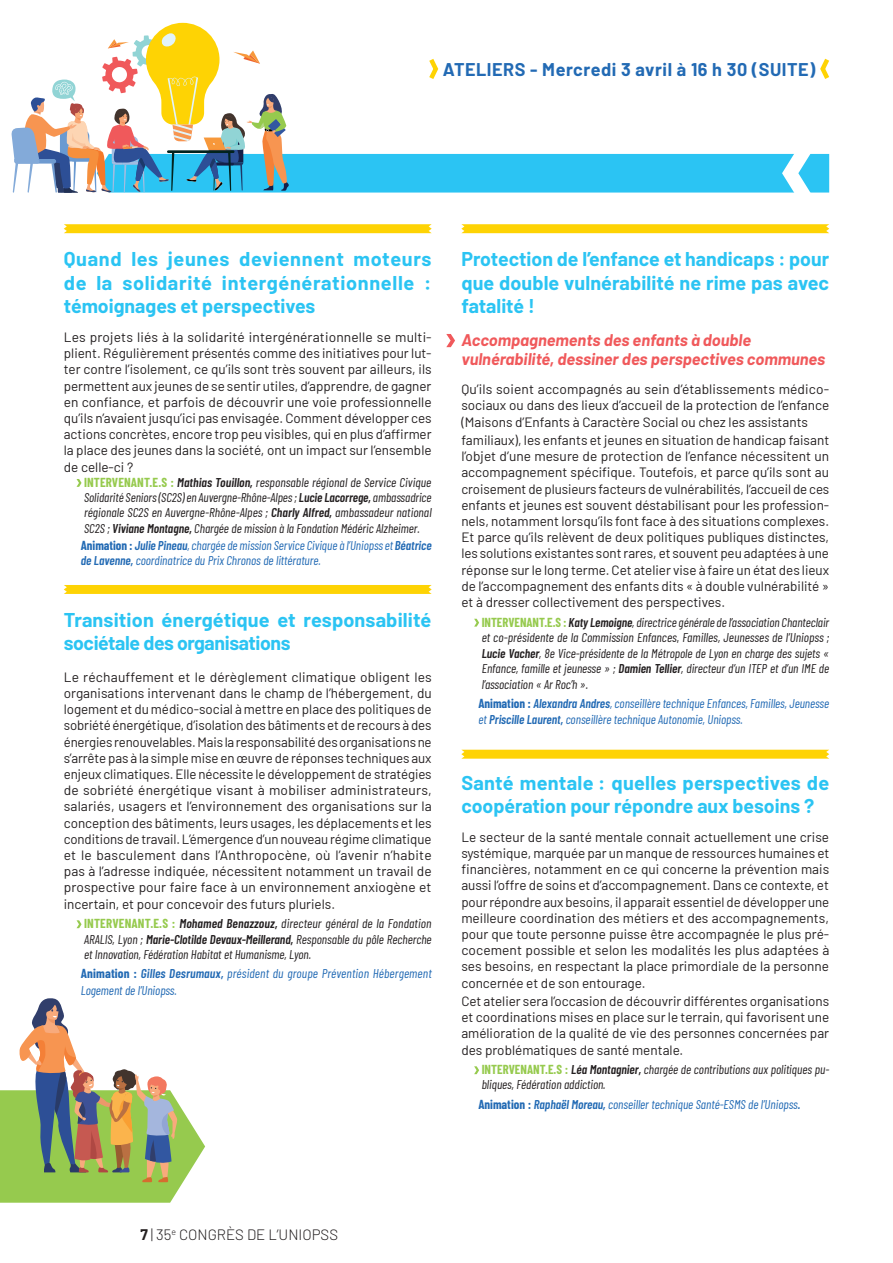
<style>
.page{position:relative;width:893px;height:1263px;background:#fff}
.page>*{position:absolute;margin:0;border:0;box-sizing:border-box;transform-origin:0 0}
.H1-Ateliers{font:700 19.5px/23.4px "Barlow";color:#2bc4f3;text-align:justify}
.Courant-9{font:700 19.5px/23.4px "Barlow";color:#2bc4f3}
.PROG-Jour{font:700 18px "Barlow";letter-spacing:.03em;color:#226ab4}
.H1-Ateliers-2{font:italic 700 16.5px/19.8px "Barlow";color:#f0595b}
.t1{font:300 15px "Barlow";color:#231f20}
.Courant-9-2{font:13.5px/16.2px "Barlow";color:#231f20;text-align:justify}
.TableRonde{font:italic 12.75px/15.3px "Barlow Condensed";color:#231f20;text-align:justify}
.Courant-9-3{font:italic 12.75px/15.5px "Barlow Condensed";color:#231f20;text-align:justify}
.TableRonde-2{font:italic 12.75px/15.3px "Barlow Condensed";color:#226ab4}
.Courant-9-4{font:italic 12.75px/15.3px "Barlow Condensed";color:#226ab4}
.s1{font-weight:700;font-style:normal;color:#96ca4e}
.s2{font-weight:600}
.s3{font-weight:700;font-style:normal}
.s4{font-style:normal}
.s5{font-weight:700}
</style>
<div class="page">
<svg style="left:64px;top:224px;width:368px;height:9px;background:#fed40c"></svg>
<svg style="left:77px;top:479px;width:5px;height:8px"></svg>
<svg style="left:64px;top:585px;width:368px;height:9px;background:#fed307"></svg>
<svg style="left:77px;top:920px;width:5px;height:8px"></svg>
<svg style="left:461px;top:224px;width:368px;height:9px;background:#fed40c"></svg>
<svg style="left:474px;top:619px;width:5px;height:8px"></svg>
<svg style="left:461px;top:750px;width:368px;height:9px;background:#fed40f"></svg>
<svg style="left:474px;top:1066px;width:5px;height:8px"></svg>
<svg style="left:11px;top:23px;width:819px;height:170px"></svg>
<svg style="left:446px;top:334px;width:9px;height:13px"></svg>
<svg style="left:0;top:998px;width:205px;height:205px"></svg>
<p class="PROG-Jour" style="left:443px;top:56px;width:374px">ATELIERS - Mercredi 3 avril à 16 h 30 (SUITE)</p>
<p class="H1-Ateliers" style="left:64px;top:246px;width:369px">Quand les jeunes deviennent moteurs de la solidarité intergénérationnelle : témoignages et perspectives</p>
<p class="Courant-9-2" style="left:64px;top:328px;width:369px">Les projets liés à la solidarité intergénérationnelle se multi&shy;plient. Régulièrement présentés comme des initiatives pour lut&shy;ter contre l’isolement, ce qu’ils sont très souvent par ailleurs, ils permettent aux jeunes de se sentir utiles, d’apprendre, de gagner en confiance, et parfois de découvrir une voie professionnelle qu’ils n’avaient jusqu’ici pas envisagée. Comment développer ces actions concrètes, encore trop peu visibles, qui en plus d’affirmer la place des jeunes dans la société, ont un impact sur l’ensemble de celle-ci ?</p>
<p class="TableRonde" style="left:84px;top:474px;width:349px"><span class="s1">INTERVENANT.E.S :</span> <span class="s2">Mathias Touillon,</span> responsable régional de Service Civique Solidarité Seniors (SC2S) en Auvergne-Rhône-Alpes ; <span class="s2">Lucie Lacorrege,</span> ambassadrice régionale SC2S en Auvergne-Rhône-Alpes ; <span class="s2">Charly Alfred,</span> ambassadeur national SC2S ; <span class="s2">Viviane Montagne,</span> Chargée de mission à la Fondation Médéric Alzheimer.</p>
<p class="TableRonde-2" style="left:81px;top:537px;width:352px"><span class="s3">Animation :</span> <span class="s2">Julie Pineau</span>, chargée de mission Service Civique à l’Uniopss et <span class="s2">Béatrice de Lavenne,</span> coordinatrice du Prix Chronos de littérature.</p>
<p class="Courant-9" style="left:64px;top:607px;width:369px">Transition énergétique et responsabilité sociétale des organisations</p>
<p class="Courant-9-2" style="left:64px;top:668px;width:370px">Le réchauffement et le dérèglement climatique obligent les organisations intervenant dans le champ de l’hébergement, du logement et du médico-social à mettre en place des politiques de sobriété énergétique, d’isolation des bâtiments et de recours à des énergies renouvelables. Mais la responsabilité des organisations ne s’arrête pas à la simple mise en œuvre de réponses techniques aux enjeux climatiques. Elle nécessite le développement de stratégies de sobriété énergétique visant à mobiliser administrateurs, salariés, usagers et l’environnement des organisations sur la conception des bâtiments, leurs usages, les déplacements et les conditions de travail. L’émergence d’un nouveau régime climatique et le basculement dans l’Anthropocène, où l’avenir n’habite pas à l’adresse indiquée, nécessitent notamment un travail de prospective pour faire face à un environnement anxiogène et incertain, et pour concevoir des futurs pluriels.</p>
<p class="TableRonde" style="left:84px;top:915px;width:349px"><span class="s1">INTERVENANT.E.S :</span> <span class="s2">Mohamed Benazzouz,</span> directeur général de la Fondation ARALIS, Lyon ; <span class="s2">Marie-Clotilde Devaux-Meillerand,</span> Responsable du pôle Recherche et Innovation, Fédération Habitat et Humanisme, Lyon.</p>
<p class="TableRonde-2" style="left:81px;top:965px;width:352px;line-height:16.2px"><span class="s3">Animation :</span> <span class="s2">Gilles Desrumaux,</span> président du groupe Prévention Hébergement<br>Logement de l’Uniopss.</p>
<p class="H1-Ateliers" style="left:461px;top:246px;width:369px">Protection de l’enfance et handicaps : pour que double vulnérabilité ne rime pas avec fatalité !</p>
<p class="H1-Ateliers-2" style="left:461px;top:328px;width:365px">Accompagnements des enfants à double vulnérabilité, dessiner des perspectives communes</p>
<p class="Courant-9-2" style="left:461px;top:380px;width:369px">Qu’ils soient accompagnés au sein d’établissements médico&shy;sociaux ou dans des lieux d’accueil de la protection de l’enfance (Maisons d’Enfants à Caractère Social ou chez les assistants</p>
<p class="Courant-9-2" style="left:461px;top:431px;width:369px">familiaux), les enfants et jeunes en situation de handicap faisant l’objet d’une mesure de protection de l’enfance nécessitent un accompagnement spécifique. Toutefois, et parce qu’ils sont au croisement de plusieurs facteurs de vulnérabilités, l’accueil de ces enfants et jeunes est souvent déstabilisant pour les profession&shy;nels, notamment lorsqu’ils font face à des situations complexes.<br>Et parce qu’ils relèvent de deux politiques publiques distinctes, les solutions existantes sont rares, et souvent peu adaptées à une réponse sur le long terme. Cet atelier vise à faire un état des lieux de l’accompagnement des enfants dits « à double vulnérabilité » et à dresser collectivement des perspectives.</p>
<p class="Courant-9-3" style="left:482px;top:613px;width:349px"><span class="s1">INTERVENANT.E.S :</span> <span class="s2">Katy Lemoigne</span>, directrice générale de l’association Chanteclair et co-présidente de la Commission Enfances<span class="s4">,</span> Familles, Jeunesses de l’Uniopss ; <span class="s2">Lucie Vacher</span>, 8e Vice-présidente de la Métropole de Lyon en charge des sujets « Enfance, famille et jeunesse » ; <span class="s2">Damien Tellier</span>, directeur d’un ITEP et d’un IME de l’association « Ar Roc’h ».</p>
<p class="Courant-9-4" style="left:478px;top:695px;width:352px"><span class="s3">Animation :</span> <span class="s2">Alexandra Andres</span>, conseillère technique Enfances, Familles, Jeunesse et <span class="s2">Priscille Laurent,</span> conseillère technique Autonomie, Uniopss.</p>
<p class="H1-Ateliers" style="left:461px;top:769px;width:369px">Santé mentale : quelles perspectives de coopération pour répondre aux besoins ?</p>
<p class="Courant-9-2" style="left:461px;top:828px;width:369px">Le secteur de la santé mentale connait actuellement une crise systémique, marquée par un manque de ressources humaines et financières, notamment en ce qui concerne la prévention mais aussi l’offre de soins et d’accompagnement. Dans ce contexte, et pour répondre aux besoins, il apparait essentiel de développer une meilleure coordination des métiers et des accompagnements, pour que toute personne puisse être accompagnée le plus pré&shy;cocement possible et selon les modalités les plus adaptées à ses besoins, en respectant la place primordiale de la personne concernée et de son entourage.</p>
<p class="Courant-9-2" style="left:461px;top:992px;width:369px">Cet atelier sera l’occasion de découvrir différentes organisations et coordinations mises en place sur le terrain, qui favorisent une amélioration de la qualité de vie des personnes concernées par des problématiques de santé mentale.</p>
<p class="Courant-9-3" style="left:482px;top:1061px;width:349px"><span class="s1">INTERVENANT.E.S :</span> <span class="s2">Léa Montagnier,</span> chargée de contributions aux politiques pu&shy;bliques, Fédération addiction.</p>
<p class="Courant-9-4" style="left:478px;top:1096px;width:323px"><span class="s3">Animation :</span> <span class="s2">Raphaël Moreau,</span> conseiller technique Santé-ESMS de l’Uniopss<span class="s2">.</span></p>
<p class="t1" style="left:140px;top:1224px;width:199px"><span class="s5">7</span> | 35<sup>e</sup> CONGRÈS DE L’UNIOPSS</p>
</div>
